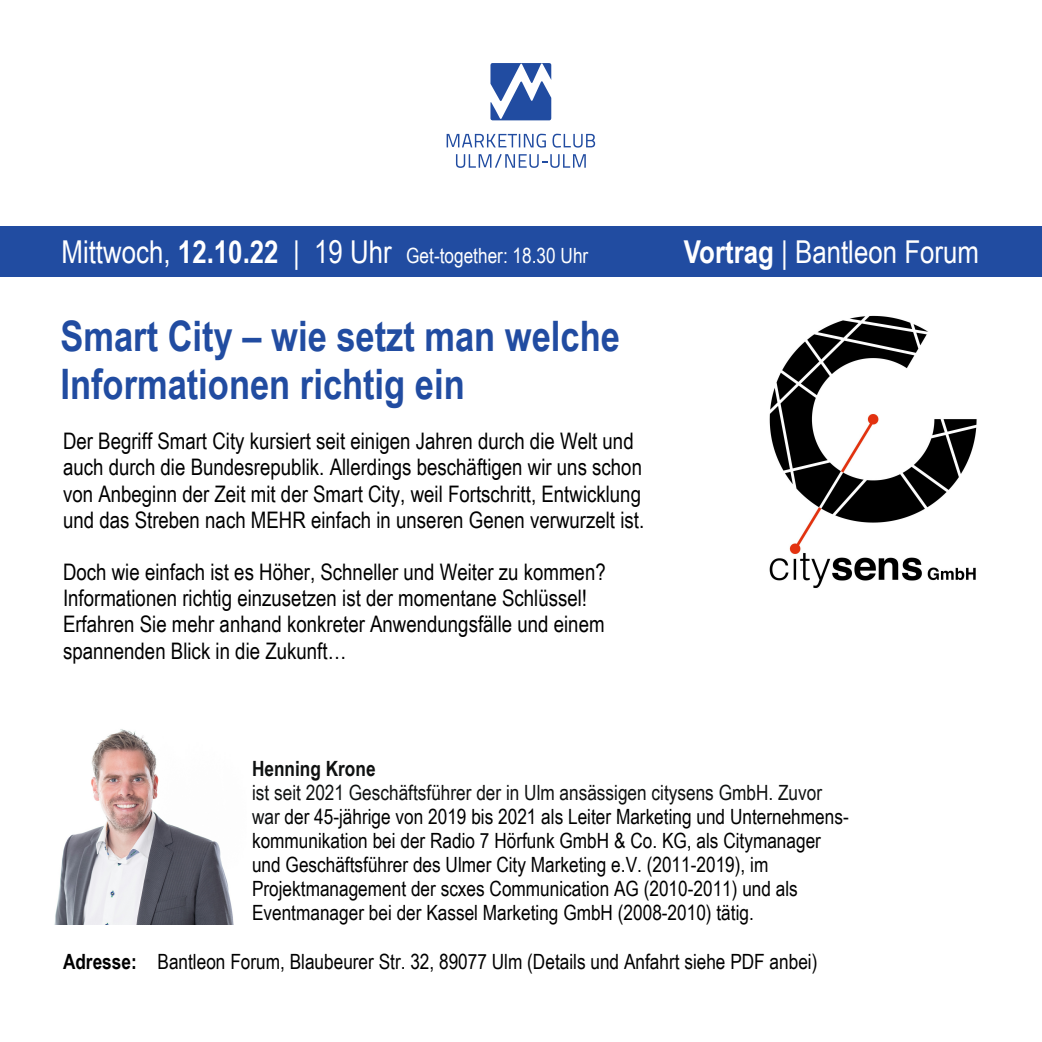
<style>
.page{position:relative;width:1042px;height:1042px;background:#fff}
.page>*{position:absolute;margin:0;border:0;box-sizing:border-box;transform-origin:0 0}
.t1{font:700 42px/48.3px "Arial Narrow";color:#214ca1}
.t2{font:31.5px "Arial Narrow";color:#fff}
.t3{font:22.75px/26.1px "Arial Narrow";color:#000}
.t4{font:21px/24.2px "Arial Narrow";color:#000}
.t5{font:21px "Arial Narrow";color:#fff}
.t6{font:700 21px "Arial Narrow";color:#0f1111}
.s1{font-size:31.5px}
.s2{font-weight:700;font-size:31.5px}
.s3{font-weight:700}
.s4{color:#0f1111}
</style>
<div class="page">
<div style="left:0;top:226px;width:1042px;height:51px;background:#214ca1"></div>
<svg style="left:490px;top:63px;width:61px;height:57px"></svg>
<svg style="left:447px;top:134px;width:148px;height:14px"></svg>
<svg style="left:456px;top:154px;width:130px;height:14px"></svg>
<img style="left:769px;top:315px;width:208px;height:273px">
<img style="left:54px;top:729px;width:180px;height:195px">
<p class="t5" style="left:62px;top:248px;width:528px"><span class="s1">Mittwoch,</span> <span class="s2">12.10.22</span> <span class="s1">| 19 Uhr</span> Get-together: 18.30 Uhr</p>
<h2 class="t2" style="left:684px;top:240px;width:296px"><span class="s3">Vortrag</span> | Bantleon Forum</h2>
<h1 class="t1" style="left:61px;top:315px;width:561px">Smart City – wie setzt man welche<br>Informationen richtig ein</h1>
<p class="t3" style="left:63px;top:430px;width:583px">Der Begriff Smart City kursiert seit einigen Jahren durch die Welt und auch durch die Bundesrepublik. Allerdings beschäftigen wir uns schon von Anbeginn der Zeit mit der Smart City, weil Fortschritt, Entwicklung und das Streben nach MEHR einfach in unseren Genen verwurzelt ist.</p>
<p class="t3" style="left:63px;top:561px;width:544px">Doch wie einfach ist es Höher, Schneller und Weiter zu kommen?<br>Informationen richtig einzusetzen ist der momentane Schlüssel!<br>Erfahren Sie mehr anhand konkreter Anwendungsfälle und einem spannenden Blick in die Zukunft…</p>
<p class="t6" style="left:252px;top:760px;width:125px">Henning Krone</p>
<p class="t4" style="left:252px;top:782px;width:598px"><span class="s4">ist seit 2021 Geschäftsführer der in Ulm ansässigen citysens GmbH. Zuvor war</span> der 45-jährige von 2019 bis 2021 als Leiter Marketing und Unternehmens&shy;kommunikation bei der Radio 7 Hörfunk GmbH &amp; Co. KG, als Citymanager und Geschäftsführer des Ulmer City Marketing e.V. (2011-2019), im Projektmanagement der scxes Communication AG (2010-2011) und als Eventmanager bei der Kassel Marketing GmbH (2008-2010) tätig.</p>
<p class="t4" style="left:63px;top:951px;width:756px"><span class="s3">Adresse:</span> Bantleon Forum, Blaubeurer Str. 32, 89077 Ulm (Details und Anfahrt siehe PDF anbei)</p>
</div>
